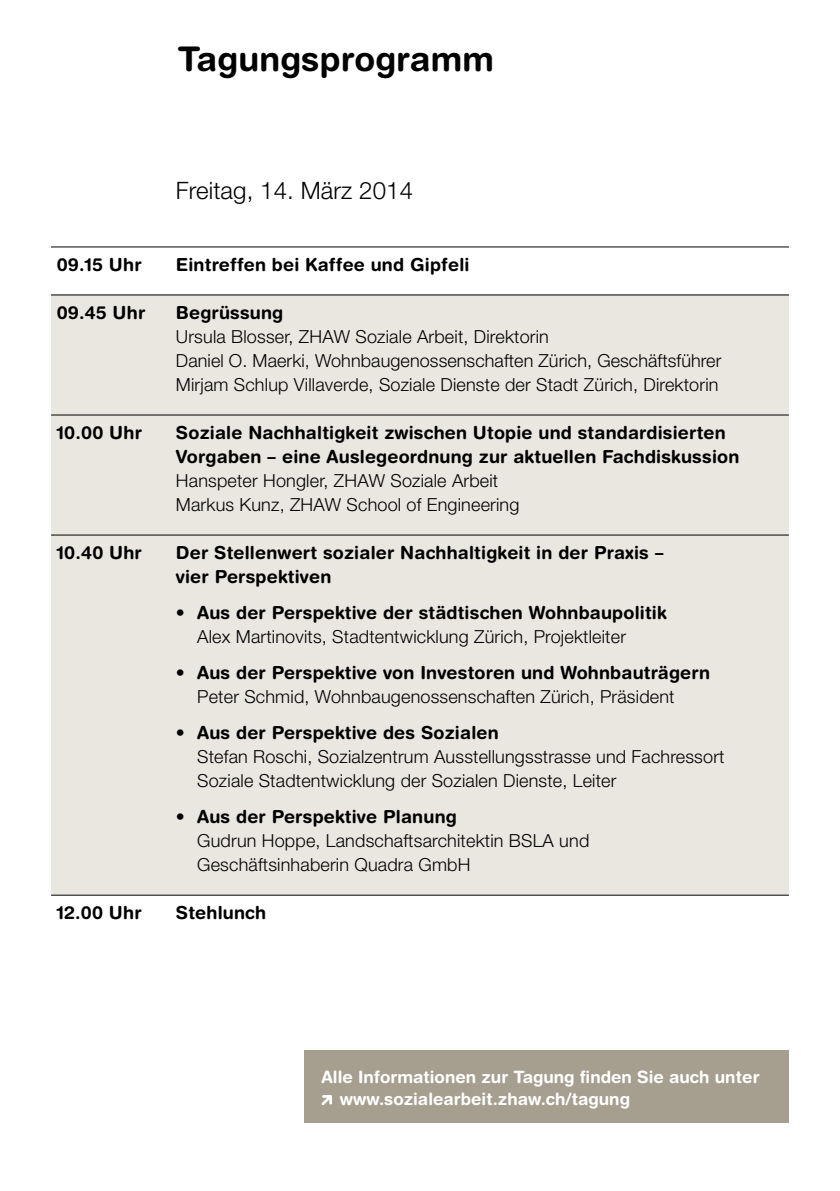
<style>
.page{position:relative;width:840px;height:1191px;background:#fff}
.page>*{position:absolute;margin:0;border:0;box-sizing:border-box;transform-origin:0 0}
.t1{font:700 34px "Helvetica Rounded LT Std";letter-spacing:.005em;color:#000}
.t2{font:300 24px "Helvetica Neue LT Std";letter-spacing:.005em;color:#000}
.t3{font:300 18px/24px "Helvetica Neue LT Std";letter-spacing:.01em;color:#000}
.t4{font:700 18px/24px "Helvetica Rounded LT Std";letter-spacing:.01em;color:#000}
.t5{font:700 17px/22px "Helvetica Rounded LT Std";color:#fff}
.s1{font-family:"Helvetica Neue LT Std";font-weight:300}
</style>
<div class="page">
<div style="left:51px;top:295px;width:737px;height:600px;background:#eae7e1"></div>
<hr style="left:51px;top:246px;width:737px;height:1px;background:#000">
<hr style="left:51px;top:294px;width:737px;height:1px;background:#000">
<hr style="left:51px;top:414px;width:737px;height:1px;background:#000">
<hr style="left:51px;top:534px;width:737px;height:1px;background:#000">
<hr style="left:51px;top:894px;width:737px;height:1px;background:#000">
<div style="left:304px;top:1051px;width:484px;height:72px;background:#a69f8f"></div>
<svg style="left:321px;top:1095px;width:11px;height:10px"></svg>
<h1 class="t1" style="left:178px;top:38px;width:317px">Tagungsprogramm</h1>
<h2 class="t2" style="left:176px;top:175px;width:238px">Freitag, 14. März 2014</h2>
<p class="t4" style="left:57px;top:252px;width:86px">09.15 Uhr</p>
<p class="t4" style="left:176px;top:252px;width:295px">Eintreffen bei Kaffee und Gipfeli</p>
<p class="t4" style="left:57px;top:300px;width:90px">09.45 Uhr</p>
<p class="t4" style="left:176px;top:300px;width:109px">Begrüssung</p>
<p class="t3" style="left:176px;top:324px;width:546px">Ursula Blosser, ZHAW Soziale Arbeit, Direktorin<br>Daniel O. Maerki, Wohnbaugenossenschaften Zürich, Geschäftsführer<br>Mirjam Schlup Villaverde, Soziale Dienste der Stadt Zürich, Direktorin</p>
<p class="t4" style="left:57px;top:420px;width:87px">10.00 Uhr</p>
<p class="t4" style="left:176px;top:420px;width:564px">Soziale Nachhaltigkeit zwischen Utopie und standardisierten<br>Vorgaben – eine Auslegeordnung zur aktuellen Fachdiskussion</p>
<p class="t3" style="left:176px;top:468px;width:345px">Hanspeter Hongler, ZHAW Soziale Arbeit<br>Markus Kunz, ZHAW School of Engineering</p>
<p class="t4" style="left:57px;top:540px;width:87px">10.40 Uhr</p>
<p class="t4" style="left:176px;top:540px;width:489px">Der Stellenwert sozialer Nachhaltigkeit in der Praxis – vier Perspektiven</p>
<p class="t4" style="left:176px;top:600px;width:492px"><span class="s1">•</span> Aus der Perspektive der städtischen Wohnbaupolitik</p>
<p class="t3" style="left:197px;top:624px;width:430px">Alex Martinovits, Stadtentwicklung Zürich, Projektleiter</p>
<p class="t4" style="left:176px;top:660px;width:535px"><span class="s1">•</span> Aus der Perspektive von Investoren und Wohnbauträgern</p>
<p class="t3" style="left:197px;top:684px;width:478px">Peter Schmid, Wohnbaugenossenschaften Zürich, Präsident</p>
<p class="t4" style="left:176px;top:720px;width:324px"><span class="s1">•</span> Aus der Perspektive des Sozialen</p>
<p class="t3" style="left:197px;top:744px;width:528px">Stefan Roschi, Sozialzentrum Ausstellungsstrasse und Fachressort<br>Soziale Stadtentwicklung der Sozialen Dienste, Leiter</p>
<p class="t4" style="left:176px;top:804px;width:282px"><span class="s1">•</span> Aus der Perspektive Planung</p>
<p class="t3" style="left:197px;top:828px;width:393px">Gudrun Hoppe, Landschaftsarchitektin BSLA und<br>Geschäftsinhaberin Quadra GmbH</p>
<p class="t4" style="left:57px;top:900px;width:86px">12.00 Uhr</p>
<p class="t4" style="left:176px;top:900px;width:92px">Stehlunch</p>
<p class="t5" style="left:340px;top:1065px;width:421px;text-indent:-18px">Alle Informationen zur Tagung finden Sie auch unter www.sozialearbeit.zhaw.ch/tagung</p>
</div>
